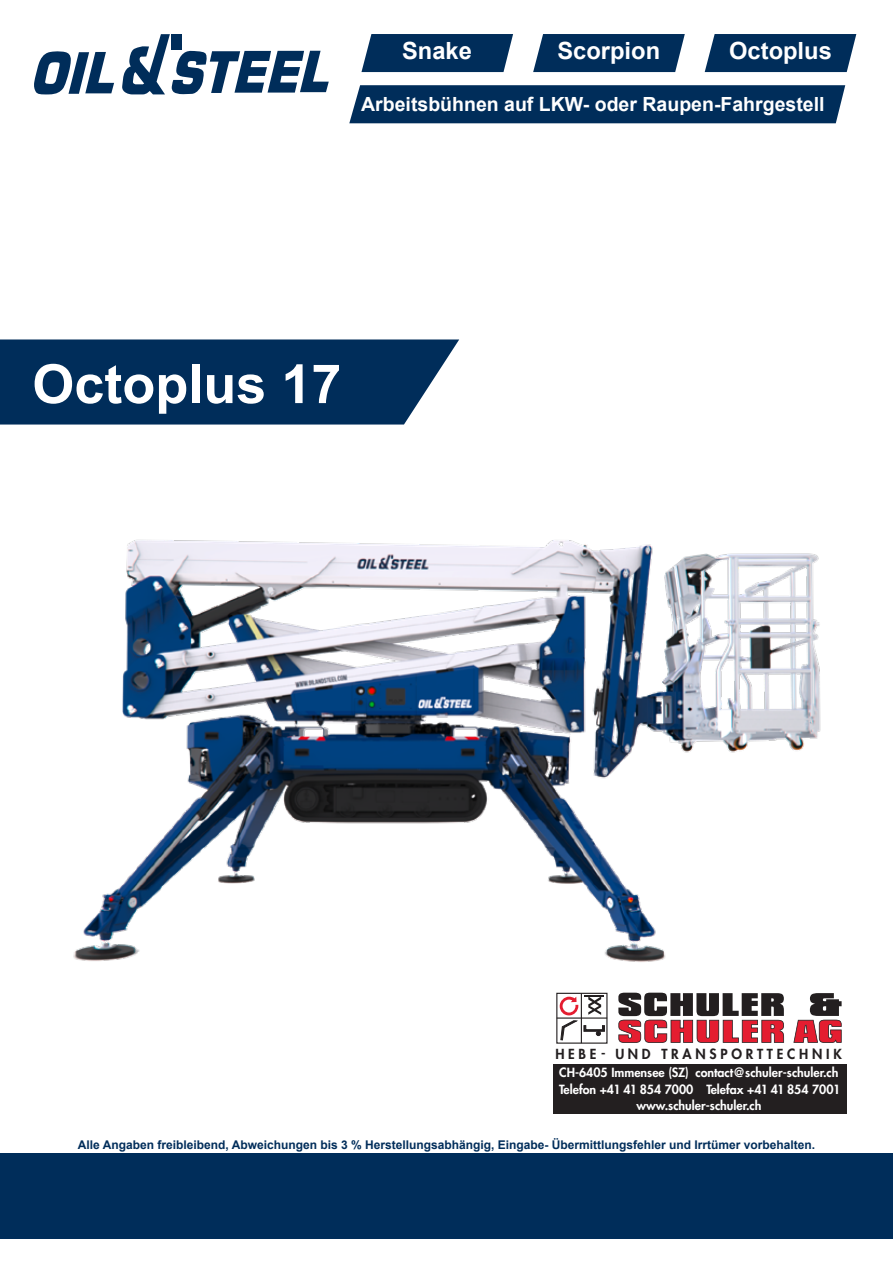
<style>
.page{position:relative;width:893px;height:1263px;background:#fff}
.page>*{position:absolute;margin:0;border:0;box-sizing:border-box;transform-origin:0 0}
.t1{font:700 54px "Arial";color:#fff}
.t2{font:700 23.7px "Arial";color:#fff}
.t3{font:700 19.5px "Arial";color:#fff}
.t4{font:800 13.65px "Futura";letter-spacing:.28em;color:#231f20}
.t5{font:800 12.45px/17.4px "Futura";color:#fff}
.t6{font:700 12px "Arial";color:#002d5a}
</style>
<div class="page">
<div style="left:0;top:1153px;width:893px;height:85px;background:#002d5a"></div>
<svg style="left:361px;top:34px;width:152px;height:38px;background:#113b65"></svg>
<svg style="left:533px;top:34px;width:152px;height:38px;background:#113b65"></svg>
<div style="left:705px;top:34px;width:151px;height:38px;background:#002d5a"></div>
<div style="left:349px;top:85px;width:496px;height:38px;background:#002d5a"></div>
<svg style="left:34px;top:51px;width:80px;height:44px"></svg>
<svg style="left:122px;top:34px;width:207px;height:60px"></svg>
<img style="left:73px;top:539px;width:748px;height:423px">
<div style="left:0;top:339px;width:459px;height:85px;background:#002d5a"></div>
<svg style="left:618px;top:993px;width:166px;height:50px"></svg>
<svg style="left:793px;top:993px;width:49px;height:50px"></svg>
<hr style="left:581px;top:993px;width:1px;height:50px;background:#231f20">
<hr style="left:557px;top:1017px;width:50px;height:2px;background:#231f20">
<svg style="left:560px;top:996px;width:45px;height:45px"></svg>
<div style="left:556px;top:993px;width:51px;height:51px;border:1px solid #231f20"></div>
<div style="left:553px;top:1064px;width:294px;height:49px;background:#231f20"></div>
<h2 class="t2" style="left:402px;top:34px;width:71px">Snake</h2>
<h2 class="t2" style="left:557px;top:34px;width:104px">Scorpion</h2>
<h2 class="t2" style="left:729px;top:33px;width:104px">Octoplus</h2>
<h3 class="t3" style="left:361px;top:90px;width:465px">Arbeitsbühnen auf LKW- oder Raupen-Fahrgestell</h3>
<h1 class="t1" style="left:32px;top:346px;width:311px">Octoplus 17</h1>
<p class="t4" style="left:556px;top:1045px;width:288px">HEBE- UND TRANSPORTTECHNIK</p>
<p class="t5" style="left:559px;top:1064px;width:281px">CH-6405 Immensee (SZ) contact@schuler-schuler.ch<br>Telefon +41 41 854 7000</p>
<p class="t5" style="left:636px;top:1096px;width:127px">www.schuler-schuler.ch</p>
<p class="t5" style="left:706px;top:1081px;width:135px">Telefax +41 41 854 7001</p>
<p class="t6" style="left:78px;top:1136px;width:739px">Alle Angaben freibleibend, Abweichungen bis 3 % Herstellungsabhängig, Eingabe- Übermittlungsfehler und Irrtümer vorbehalten.</p>
</div>
